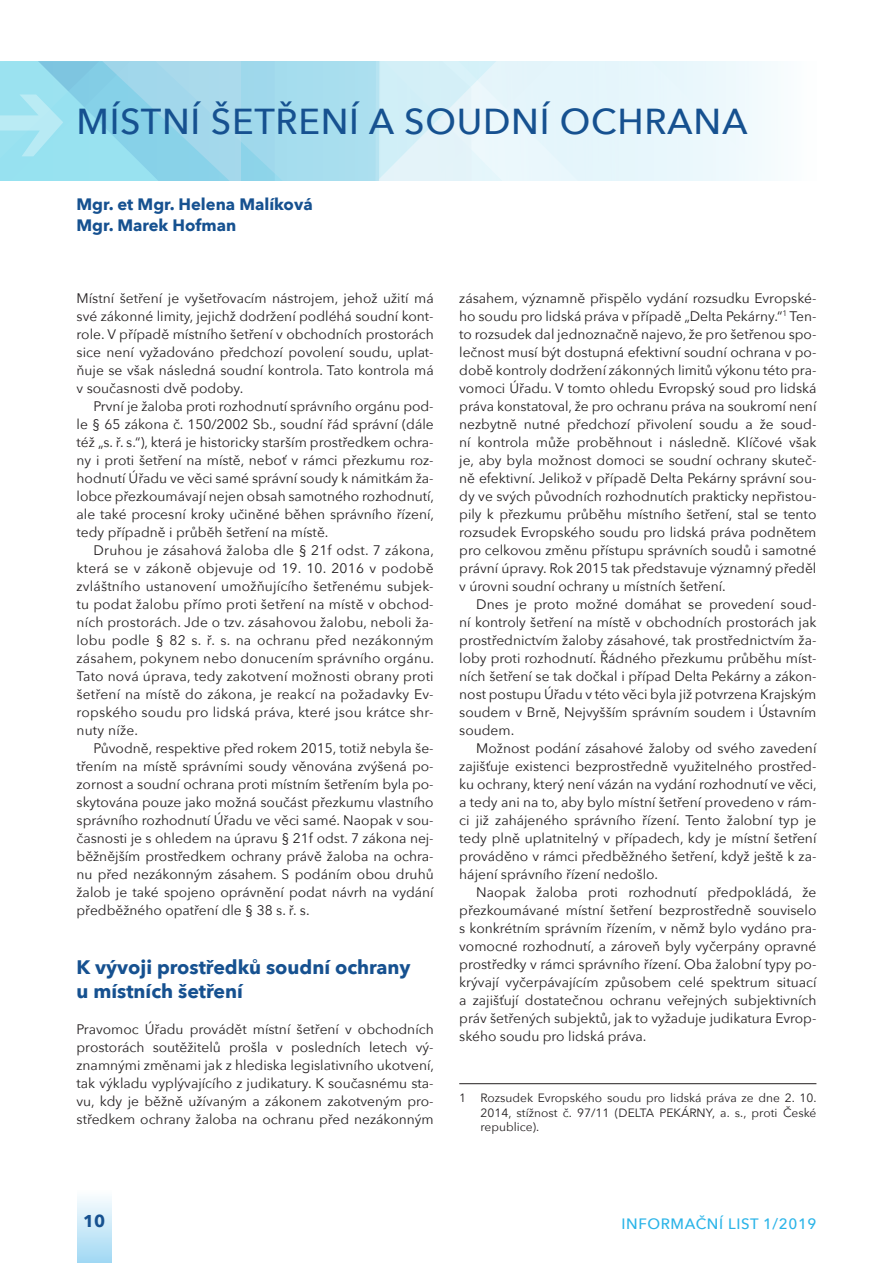
<style>
.page{position:relative;width:893px;height:1263px;background:#fff}
.page>*{position:absolute;margin:0;border:0;box-sizing:border-box;transform-origin:0 0}
.t1{font:500 36px "Avenir Next";letter-spacing:.02em;color:#165190}
.t2{font:700 19.5px/23.4px "Avenir Next";color:#165190}
.t3{font:700 17.1px "Avenir Next";color:#165190}
.t4{font:700 16.5px/21px "Avenir Next";color:#165190}
.t5{font:500 15px "Avenir Next";letter-spacing:.04em;color:#2bb4e8}
.t6{font:13.8px/18px "Avenir Next";color:#231f20;text-align:justify}
.t7{font:12px/14.4px "Avenir Next";color:#231f20;text-align:justify}
</style>
<div class="page">
<svg style="left:0;top:62px;width:771px;height:119px;background:#c1e8f3"></svg>
<div style="left:77px;top:1190px;width:34px;height:73px;background:linear-gradient(to bottom,#fdfefe,#a0d8f3)"></div>
<hr style="left:459px;top:1083px;width:357px;height:1px;background:#231f20">
<h1 class="t1" style="left:77px;top:91px;width:673px">MÍSTNÍ ŠETŘENÍ A SOUDNÍ OCHRANA</h1>
<p class="t4" style="left:77px;top:194px;width:238px">Mgr. et Mgr. Helena Malíková<br>Mgr. Marek Hofman</p>
<p class="t6" style="left:77px;top:289px;width:359px">Místní šetření je vyšetřovacím nástrojem, jehož užití má své zákonné limity, jejichž dodržení podléhá soudní kont&shy;role. V případě místního šetření v obchodních prostorách sice není vyžadováno předchozí povolení soudu, uplat&shy;ňuje se však následná soudní kontrola. Tato kontrola má v současnosti dvě podoby.</p>
<p class="t6" style="left:77px;top:397px;width:359px;text-indent:17px">První je žaloba proti rozhodnutí správního orgánu pod&shy;le § 65 zákona č. 150/2002 Sb., soudní řád správní (dále též „s. ř. s.“), která je historicky starším prostředkem ochra&shy;ny i proti šetření na místě, neboť v rámci přezkumu roz&shy;hodnutí Úřadu ve věci samé správní soudy k námitkám ža&shy;lobce přezkoumávají nejen obsah samotného rozhodnutí, ale také procesní kroky učiněné běhen správního řízení, tedy případně i průběh šetření na místě.</p>
<p class="t6" style="left:77px;top:541px;width:359px;text-indent:17px">Druhou je zásahová žaloba dle § 21f odst. 7 zákona, která se v zákoně objevuje od 19. 10. 2016 v podobě zvláštního ustanovení umožňujícího šetřenému subjek&shy;tu podat žalobu přímo proti šetření na místě v obchod&shy;ních prostorách. Jde o tzv. zásahovou žalobu, neboli ža&shy;lobu podle § 82 s. ř. s. na ochranu před nezákonným zásahem, pokynem nebo donucením správního orgánu.<br>Tato nová úprava, tedy zakotvení možnosti obrany proti šetření na místě do zákona, je reakcí na požadavky Ev&shy;ropského soudu pro lidská práva, které jsou krátce shr&shy;nuty níže.</p>
<p class="t6" style="left:77px;top:739px;width:359px;text-indent:17px">Původně, respektive před rokem 2015, totiž nebyla še&shy;třením na místě správními soudy věnována zvýšená po&shy;zornost a soudní ochrana proti místním šetřením byla po&shy;skytována pouze jako možná součást přezkumu vlastního správního rozhodnutí Úřadu ve věci samé. Naopak v sou&shy;časnosti je s ohledem na úpravu § 21f odst. 7 zákona nej&shy;běžnějším prostředkem ochrany právě žaloba na ochra&shy;nu před nezákonným zásahem. S podáním obou druhů žalob je také spojeno oprávnění podat návrh na vydání předběžného opatření dle § 38 s. ř. s.</p>
<h2 class="t2" style="left:77px;top:956px;width:336px">K vývoji prostředků soudní ochrany u místních šetření</h2>
<p class="t6" style="left:77px;top:1019px;width:359px">Pravomoc Úřadu provádět místní šetření v obchodních prostorách soutěžitelů prošla v posledních letech vý&shy;znamnými změnami jak z hlediska legislativního ukotvení, tak výkladu vyplývajícího z judikatury. K současnému sta&shy;vu, kdy je běžně užívaným a zákonem zakotveným pro&shy;středkem ochrany žaloba na ochranu před nezákonným</p>
<p class="t6" style="left:459px;top:289px;width:359px">zásahem, významně přispělo vydání rozsudku Evropské&shy;ho soudu pro lidská práva v případě „Delta Pekárny.“<sup>1</sup> Ten&shy;to rozsudek dal jednoznačně najevo, že pro šetřenou spo&shy;lečnost musí být dostupná efektivní soudní ochrana v po&shy;době kontroly dodržení zákonných limitů výkonu této pra&shy;vomoci Úřadu. V tomto ohledu Evropský soud pro lidská práva konstatoval, že pro ochranu práva na soukromí není nezbytně nutné předchozí přivolení soudu a že soud&shy;ní kontrola může proběhnout i následně. Klíčové však je, aby byla možnost domoci se soudní ochrany skuteč&shy;ně efektivní. Jelikož v případě Delta Pekárny správní sou&shy;dy ve svých původních rozhodnutích prakticky nepřistou&shy;pily k přezkumu průběhu místního šetření, stal se tento rozsudek Evropského soudu pro lidská práva podnětem pro celkovou změnu přístupu správních soudů i samotné právní úpravy. Rok 2015 tak představuje významný předěl v úrovni soudní ochrany u místních šetření.</p>
<p class="t6" style="left:459px;top:595px;width:359px;text-indent:17px">Dnes je proto možné domáhat se provedení soud&shy;ní kontroly šetření na místě v obchodních prostorách jak prostřednictvím žaloby zásahové, tak prostřednictvím ža&shy;loby proti rozhodnutí. Řádného přezkumu průběhu míst&shy;ních šetření se tak dočkal i případ Delta Pekárny a zákon&shy;nost postupu Úřadu v této věci byla již potvrzena Krajským soudem v Brně, Nejvyšším správním soudem i Ústavním soudem.</p>
<p class="t6" style="left:459px;top:739px;width:359px;text-indent:17px">Možnost podání zásahové žaloby od svého zavedení zajišťuje existenci bezprostředně využitelného prostřed&shy;ku ochrany, který není vázán na vydání rozhodnutí ve věci, a tedy ani na to, aby bylo místní šetření provedeno v rám&shy;ci již zahájeného správního řízení. Tento žalobní typ je tedy plně uplatnitelný v případech, kdy je místní šetření prováděno v rámci předběžného šetření, když ještě k za&shy;hájení správního řízení nedošlo.</p>
<p class="t6" style="left:459px;top:883px;width:359px;text-indent:17px">Naopak žaloba proti rozhodnutí předpokládá, že přezkoumávané místní šetření bezprostředně souviselo s konkrétním správním řízením, v němž bylo vydáno pra&shy;vomocné rozhodnutí, a zároveň byly vyčerpány opravné prostředky v rámci správního řízení. Oba žalobní typy po&shy;krývají vyčerpávajícím způsobem celé spektrum situací a zajišťují dostatečnou ochranu veřejných subjektivních práv šetřených subjektů, jak to vyžaduje judikatura Evrop&shy;ského soudu pro lidská práva.</p>
<p class="t7" style="left:480px;top:1090px;width:337px;text-indent:-21px">1 Rozsudek Evropského soudu pro lidská práva ze dne 2. 10.<br>2014, stížnost č. 97/11 (DELTA PEKÁRNY, a. s., proti České republice).</p>
<p class="t3" style="left:83px;top:1206px;width:24px">10</p>
<p class="t5" style="left:621px;top:1211px;width:196px">INFORMAČNÍ LIST 1/2019</p>
</div>
